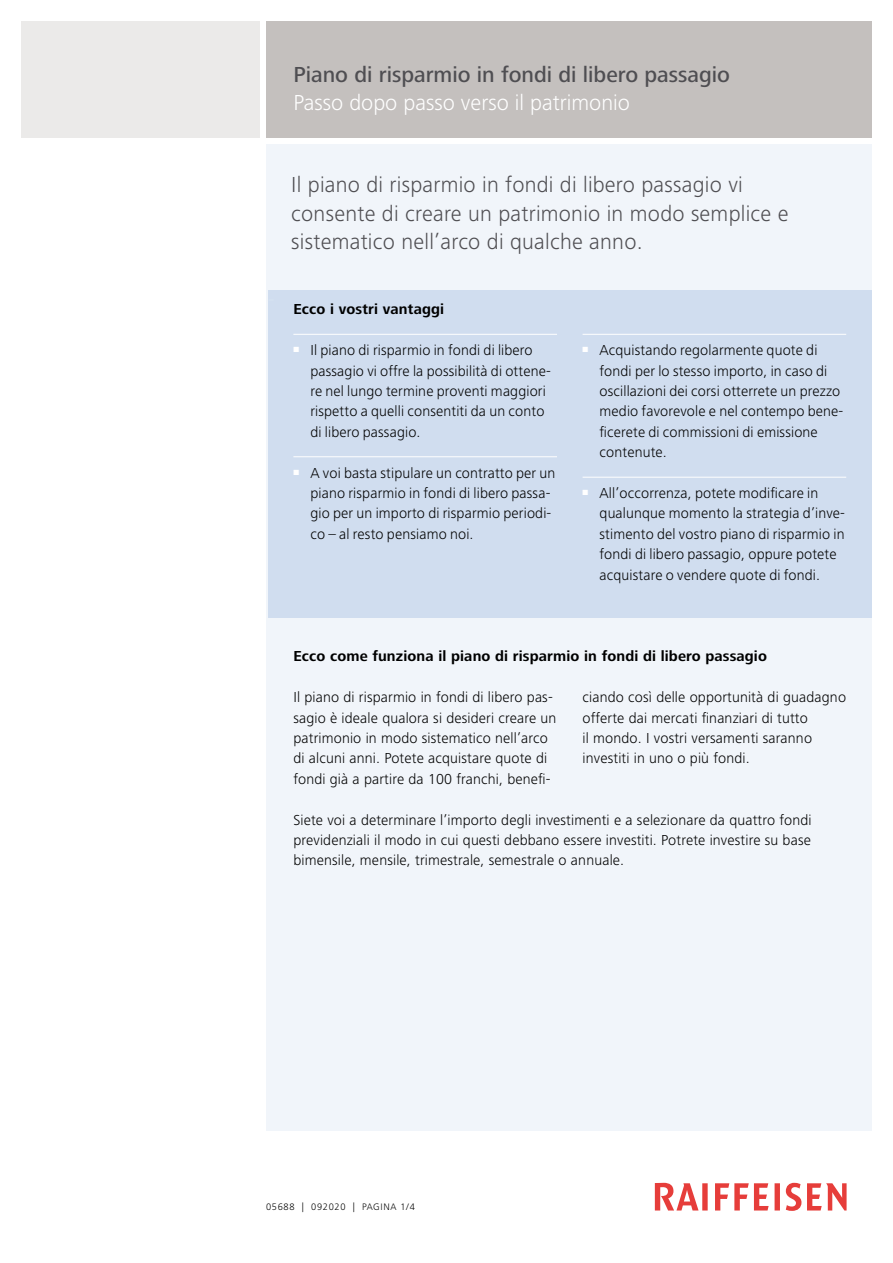
<style>
.page{position:relative;width:893px;height:1263px;background:#fff}
.page>*{position:absolute;margin:0;border:0;box-sizing:border-box;transform-origin:0 0}
.t1{font:300 22.5px/28.5px "Frutiger Next LT";letter-spacing:.01em;color:#4f4e52}
.t2{font:500 22.5px "Frutiger Next LT";color:#4f4e52}
.t3{font:300 22.5px "Frutiger Next LT";color:#fff}
.t4{font:300 15px/20.4px "Frutiger Next LT";letter-spacing:.01em;color:#000}
.t5{font:700 15px "Frutiger Next LT";letter-spacing:.01em;color:#000}
.t6{font:300 9.75px "Frutiger Next LT";letter-spacing:.07em;color:#000}
</style>
<div class="page">
<div style="left:266px;top:144px;width:606px;height:987px;background:#f1f5fa"></div>
<div style="left:21px;top:21px;width:239px;height:117px;background:#ebeae9"></div>
<div style="left:266px;top:21px;width:606px;height:117px;background:#c4c0be"></div>
<svg style="left:655px;top:1183px;width:192px;height:28px"></svg>
<div style="left:268px;top:290px;width:604px;height:327px;background:#d0ddef"></div>
<hr style="left:293px;top:334px;width:264px;height:1px;background:#fff">
<hr style="left:293px;top:456px;width:264px;height:1px;background:#fff">
<hr style="left:583px;top:334px;width:263px;height:1px;background:#fff">
<hr style="left:583px;top:477px;width:263px;height:1px;background:#fff">
<h1 class="t2" style="left:293px;top:62px;width:438px">Piano di risparmio in fondi di libero passagio</h1>
<h1 class="t3" style="left:293px;top:90px;width:338px">Passo dopo passo verso il patrimonio</h1>
<h1 class="t1" style="left:291px;top:171px;width:499px">Il piano di risparmio in fondi di libero passagio vi consente di creare un patrimonio in modo semplice e sistematico nell’arco di qualche anno.</h1>
<p class="t5" style="left:293px;top:301px;width:152px">Ecco i vostri vantaggi</p>
<p class="t4" style="left:310px;top:340px;width:242px;text-indent:-17px"><sup>■</sup> Il piano di risparmio in fondi di libero passagio vi offre la possibilità di ottene&shy;re nel lungo termine proventi maggiori rispetto a quelli consentiti da un conto di libero passagio.</p>
<p class="t4" style="left:310px;top:462px;width:247px;text-indent:-17px"><sup>■</sup> A voi basta stipulare un contratto per un piano risparmio in fondi di libero passa&shy;gio per un importo di risparmio periodi&shy;co – al resto pensiamo noi.</p>
<p class="t4" style="left:600px;top:340px;width:245px;text-indent:-17px"><sup>■</sup> Acquistando regolarmente quote di fondi per lo stesso importo, in caso di oscillazioni dei corsi otterrete un prezzo medio favorevole e nel contempo bene&shy;ficerete di commissioni di emissione contenute.</p>
<p class="t4" style="left:600px;top:483px;width:247px;text-indent:-17px"><sup>■</sup> All’occorrenza, potete modificare in qualunque momento la strategia d’inve&shy;stimento del vostro piano di risparmio in fondi di libero passagio, oppure potete acquistare o vendere quote di fondi.</p>
<p class="t5" style="left:293px;top:648px;width:475px">Ecco come funziona il piano di risparmio in fondi di libero passagio</p>
<p class="t4" style="left:293px;top:687px;width:264px">Il piano di risparmio in fondi di libero pas&shy;sagio è ideale qualora si desideri creare un patrimonio in modo sistematico nell’arco di alcuni anni. Potete acquistare quote di fondi già a partire da 100 franchi, benefi-</p>
<p class="t4" style="left:583px;top:687px;width:265px">ciando così delle opportunità di guadagno offerte dai mercati finanziari di tutto<br>il mondo. I vostri versamenti saranno investiti in uno o più fondi.</p>
<p class="t4" style="left:293px;top:809px;width:520px;text-align:justify">Siete voi a determinare l’importo degli investimenti e a selezionare da quattro fondi previdenziali il modo in cui questi debbano essere investiti. Potrete investire su base bimensile, mensile, trimestrale, semestrale o annuale.</p>
<p class="t6" style="left:266px;top:1202px;width:150px">05688 | 092020 | PAGINA 1/4</p>
</div>
